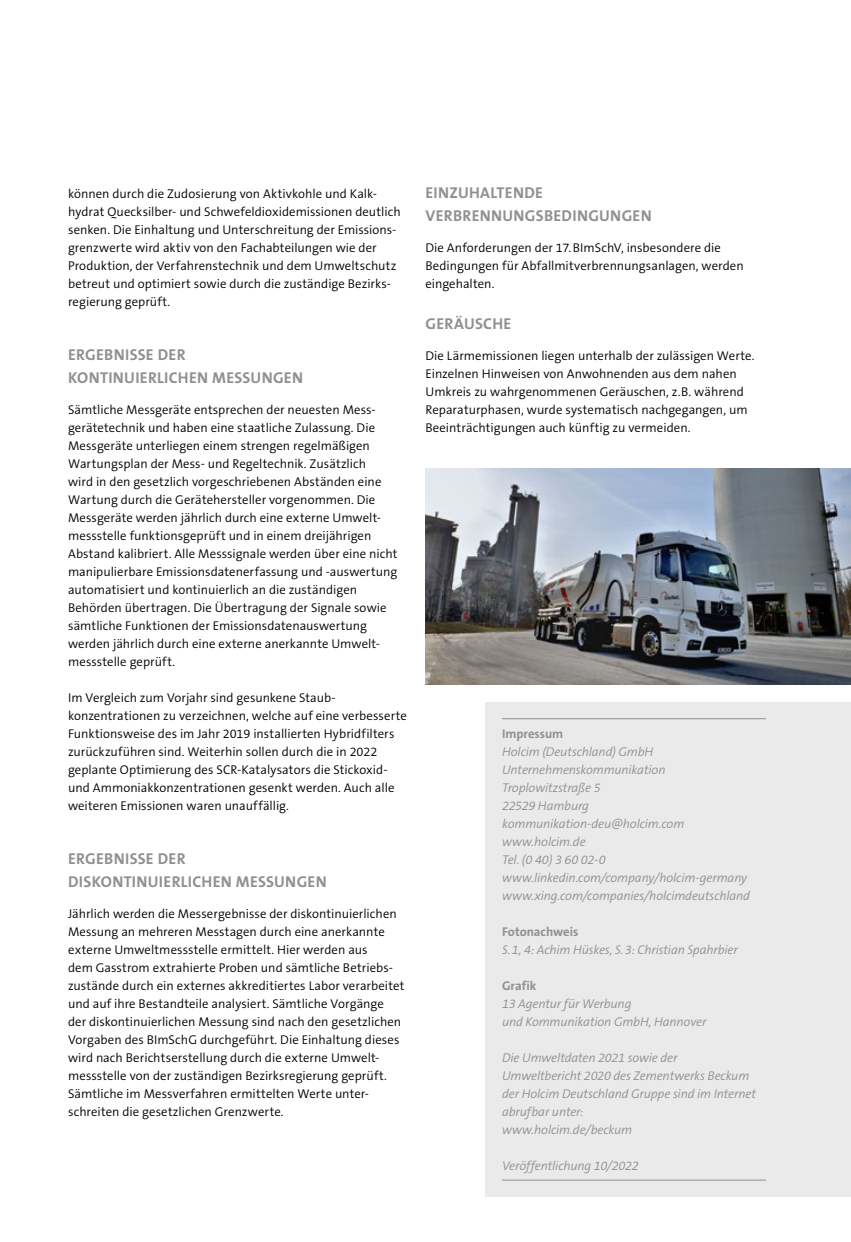
<style>
.page{position:relative;width:851px;height:1242px;background:#fff}
.page>*{position:absolute;margin:0;border:0;box-sizing:border-box;transform-origin:0 0}
.t1{font:700 15.75px/22.5px "The Sans B7";letter-spacing:.02em;color:#8f908f}
.t2{font:300 12.75px/18px "The Sans B4";color:#000}
.t3{font:italic 300 12.75px/18px "The Sans B4";letter-spacing:-.015em;color:#8f908f}
.t4{font:700 12.75px "The Sans B7";letter-spacing:-.005em;color:#8f908f}
</style>
<div class="page">
<div style="left:485px;top:702px;width:365px;height:494px;background:#eaeaea"></div>
<hr style="left:502px;top:718px;width:263px;height:1px;background:#8f908f">
<hr style="left:502px;top:1179px;width:263px;height:1px;background:#8f908f">
<img style="left:425px;top:468px;width:425px;height:216px">
<p class="t2" style="left:68px;top:185px;width:334px">können durch die Zudosierung von Aktivkohle und Kalk&shy;hydrat Quecksilber- und Schwefeldioxidemissionen deutlich senken. Die Einhaltung und Unterschreitung der Emissions&shy;grenzwerte wird aktiv von den Fachabteilungen wie der Produktion, der Verfahrenstechnik und dem Umweltschutz betreut und optimiert sowie durch die zuständige Bezirks&shy;regierung geprüft.</p>
<p class="t1" style="left:68px;top:344px;width:236px">ERGEBNISSE DER<br>KONTINUIERLICHEN MESSUNGEN</p>
<p class="t2" style="left:68px;top:401px;width:331px">Sämtliche Messgeräte entsprechen der neuesten Mess&shy;gerätetechnik und haben eine staatliche Zulassung. Die Messgeräte unterliegen einem strengen regelmäßigen Wartungsplan der Mess- und Regeltechnik. Zusätzlich<br>wird in den gesetzlich vorgeschriebenen Abständen eine Wartung durch die Gerätehersteller vorgenommen. Die Messgeräte werden jährlich durch eine externe Umwelt&shy;messstelle funktionsgeprüft und in einem dreijährigen Abstand kalibriert. Alle Messsignale werden über eine nicht manipulierbare Emissionsdatenerfassung und -auswertung automatisiert und kontinuierlich an die zuständigen Behörden übertragen. Die Übertragung der Signale sowie sämtliche Funktionen der Emissionsdatenauswertung werden jährlich durch eine externe anerkannte Umwelt&shy;messstelle geprüft.</p>
<p class="t2" style="left:68px;top:689px;width:340px">Im Vergleich zum Vorjahr sind gesunkene Staub&shy;konzentrationen zu verzeichnen, welche auf eine verbesserte Funktionsweise des im Jahr 2019 installierten Hybridfilters zurückzuführen sind. Weiterhin sollen durch die in 2022 geplante Optimierung des SCR-Katalysators die Stickoxid&shy;und Ammoniakkonzentrationen gesenkt werden. Auch alle weiteren Emissionen waren unauffällig.</p>
<p class="t1" style="left:68px;top:848px;width:260px">ERGEBNISSE DER<br>DISKONTINUIERLICHEN MESSUNGEN</p>
<p class="t2" style="left:68px;top:905px;width:338px">Jährlich werden die Messergebnisse der diskontinuierlichen Messung an mehreren Messtagen durch eine anerkannte externe Umweltmessstelle ermittelt. Hier werden aus<br>dem Gasstrom extrahierte Proben und sämtliche Betriebs&shy;zustände durch ein externes akkreditiertes Labor verarbeitet und auf ihre Bestandteile analysiert. Sämtliche Vorgänge der diskontinuierlichen Messung sind nach den gesetzlichen Vorgaben des BImSchG durchgeführt. Die Einhaltung dieses wird nach Berichtserstellung durch die externe Umwelt&shy;messstelle von der zuständigen Bezirksregierung geprüft.<br>Sämtliche im Messverfahren ermittelten Werte unter&shy;schreiten die gesetzlichen Grenzwerte.</p>
<p class="t1" style="left:425px;top:182px;width:228px">EINZUHALTENDE<br>VERBRENNUNGSBEDINGUNGEN</p>
<p class="t2" style="left:425px;top:239px;width:319px">Die Anforderungen der 17.BImSchV, insbesondere die<br>Bedingungen für Abfallmitverbrennungsanlagen, werden eingehalten.</p>
<p class="t1" style="left:425px;top:312px;width:87px">GERÄUSCHE</p>
<p class="t2" style="left:425px;top:347px;width:330px">Die Lärmemissionen liegen unterhalb der zulässigen Werte.<br>Einzelnen Hinweisen von Anwohnenden aus dem nahen Umkreis zu wahrgenommenen Geräuschen, z.B. während Reparaturphasen, wurde systematisch nachgegangen, um Beeinträchtigungen auch künftig zu vermeiden.</p>
<p class="t4" style="left:502px;top:727px;width:63px">Impressum</p>
<p class="t3" style="left:502px;top:743px;width:249px">Holcim (Deutschland) GmbH<br>Unternehmenskommunikation<br>Troplowitzstraße 5<br>22529 Hamburg kommunikation-deu@holcim.com www.holcim.de<br>Tel. (0 40) 3 60 02-0 www.linkedin.com/company/holcim-germany www.xing.com/companies/holcimdeutschland</p>
<p class="t4" style="left:502px;top:925px;width:78px">Fotonachweis</p>
<p class="t3" style="left:502px;top:941px;width:237px">S.1, 4: Achim Hüskes, S.3: Christian Spahrbier</p>
<p class="t4" style="left:502px;top:979px;width:36px">Grafik</p>
<p class="t3" style="left:502px;top:995px;width:206px">13 Agentur für Werbung<br>und Kommunikation GmbH, Hannover</p>
<p class="t3" style="left:502px;top:1049px;width:256px">Die Umweltdaten 2021 sowie der<br>Umweltbericht 2020 des Zementwerks Beckum der Holcim Deutschland Gruppe sind im Internet abrufbar unter:<br>www.holcim.de/beckum</p>
<p class="t3" style="left:502px;top:1157px;width:138px">Veröffentlichung 10/2022</p>
</div>
